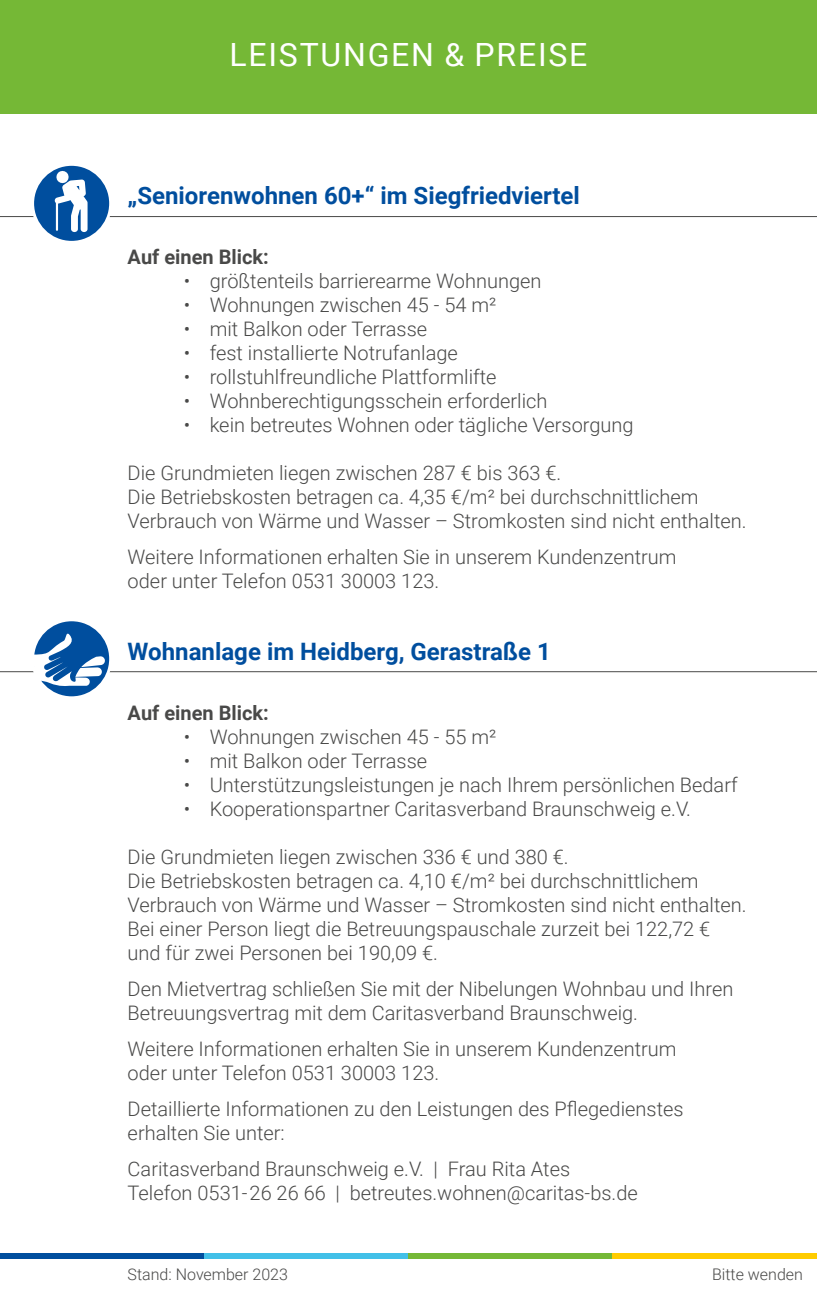
<style>
.page{position:relative;width:817px;height:1293px;background:#fff}
.page>*{position:absolute;margin:0;border:0;box-sizing:border-box;transform-origin:0 0}
.t1{font:32px "Roboto";letter-spacing:.055em;color:#fff}
.t2{font:700 24px "Roboto";color:#004e9e}
.t3{font:300 20px/24px "Roboto";color:#494948}
.t4{font:700 20px "Roboto";color:#494948}
.t5{font:300 16px "Roboto";color:#494948}
</style>
<div class="page">
<svg style="left:0;top:216px;width:816px;height:456px"></svg>
<div style="left:0;top:0;width:816px;height:113px;background:#75b836"></div>
<div style="left:0;top:1253px;width:204px;height:6px;background:#004e9e"></div>
<div style="left:204px;top:1253px;width:204px;height:6px;background:#42c0e8"></div>
<div style="left:408px;top:1253px;width:204px;height:6px;background:#75b836"></div>
<div style="left:612px;top:1253px;width:204px;height:6px;background:#fc0"></div>
<div style="left:33px;top:164px;width:78px;height:78px;background:#004e9e;border-radius:50%"></div>
<div style="left:31px;top:163px;width:81px;height:81px;border:3px solid #fff;border-radius:50%"></div>
<svg style="left:54px;top:170px;width:33px;height:62px"></svg>
<svg style="left:33px;top:620px;width:78px;height:78px"></svg>
<svg style="left:33px;top:630px;width:72px;height:57px"></svg>
<div style="left:31px;top:618px;width:81px;height:81px;border:3px solid #fff;border-radius:50%"></div>
<h1 class="t1" style="left:229px;top:32px;width:359px">LEISTUNGEN &amp; PREISE</h1>
<p class="t2" style="left:128px;top:179px;width:453px">„Seniorenwohnen 60+“ im Siegfriedviertel</p>
<p class="t4" style="left:128px;top:243px;width:143px">Auf einen Blick:</p>
<p class="t3" style="left:184px;top:268px;width:359px">• größtenteils barrierearme Wohnungen</p>
<p class="t3" style="left:184px;top:292px;width:314px">• Wohnungen zwischen 45 - 54 m²</p>
<p class="t3" style="left:184px;top:316px;width:245px">• mit Balkon oder Terrasse</p>
<p class="t3" style="left:184px;top:340px;width:275px">• fest installierte Notrufanlage</p>
<p class="t3" style="left:184px;top:364px;width:314px">• rollstuhlfreundliche Plattformlifte</p>
<p class="t3" style="left:184px;top:388px;width:365px">• Wohnberechtigungsschein erforderlich</p>
<p class="t3" style="left:184px;top:412px;width:451px">• kein betreutes Wohnen oder tägliche Versorgung</p>
<p class="t3" style="left:128px;top:460px;width:620px">Die Grundmieten liegen zwischen 287 € bis 363 €.<br>Die Betriebskosten betragen ca. 4,35 €/m² bei durchschnittlichem<br>Verbrauch von Wärme und Wasser – Stromkosten sind nicht enthalten.</p>
<p class="t3" style="left:128px;top:544px;width:550px">Weitere Informationen erhalten Sie in unserem Kundenzentrum oder unter Telefon 0531 30003 123.</p>
<p class="t2" style="left:128px;top:635px;width:424px">Wohnanlage im Heidberg, Gerastraße 1</p>
<p class="t4" style="left:128px;top:699px;width:143px">Auf einen Blick:</p>
<p class="t3" style="left:184px;top:724px;width:314px">• Wohnungen zwischen 45 - 55 m²</p>
<p class="t3" style="left:184px;top:748px;width:245px">• mit Balkon oder Terrasse</p>
<p class="t3" style="left:184px;top:772px;width:555px">• Unterstützungsleistungen je nach Ihrem persönlichen Bedarf</p>
<p class="t3" style="left:184px;top:796px;width:508px">• Kooperationspartner Caritasverband Braunschweig e.V.</p>
<p class="t3" style="left:128px;top:844px;width:620px">Die Grundmieten liegen zwischen 336 € und 380 €.<br>Die Betriebskosten betragen ca. 4,10 €/m² bei durchschnittlichem Verbrauch von Wärme und Wasser – Stromkosten sind nicht enthalten.<br>Bei einer Person liegt die Betreuungspauschale zurzeit bei 122,72 € und für zwei Personen bei 190,09 €.</p>
<p class="t3" style="left:128px;top:976px;width:607px">Den Mietvertrag schließen Sie mit der Nibelungen Wohnbau und Ihren<br>Betreuungsvertrag mit dem Caritasverband Braunschweig.</p>
<p class="t3" style="left:128px;top:1036px;width:550px">Weitere Informationen erhalten Sie in unserem Kundenzentrum oder unter Telefon 0531 30003 123.</p>
<p class="t3" style="left:128px;top:1096px;width:557px">Detaillierte Informationen zu den Leistungen des Pflegedienstes erhalten Sie unter:</p>
<p class="t3" style="left:128px;top:1156px;width:511px">Caritasverband Braunschweig e.V. | Frau Rita Ates<br>Telefon 0531- 26 26 66 | betreutes.wohnen@caritas-bs.de</p>
<p class="t5" style="left:128px;top:1263px;width:162px">Stand: November 2023</p>
<p class="t5" style="left:711px;top:1263px;width:92px">Bitte wenden</p>
</div>
